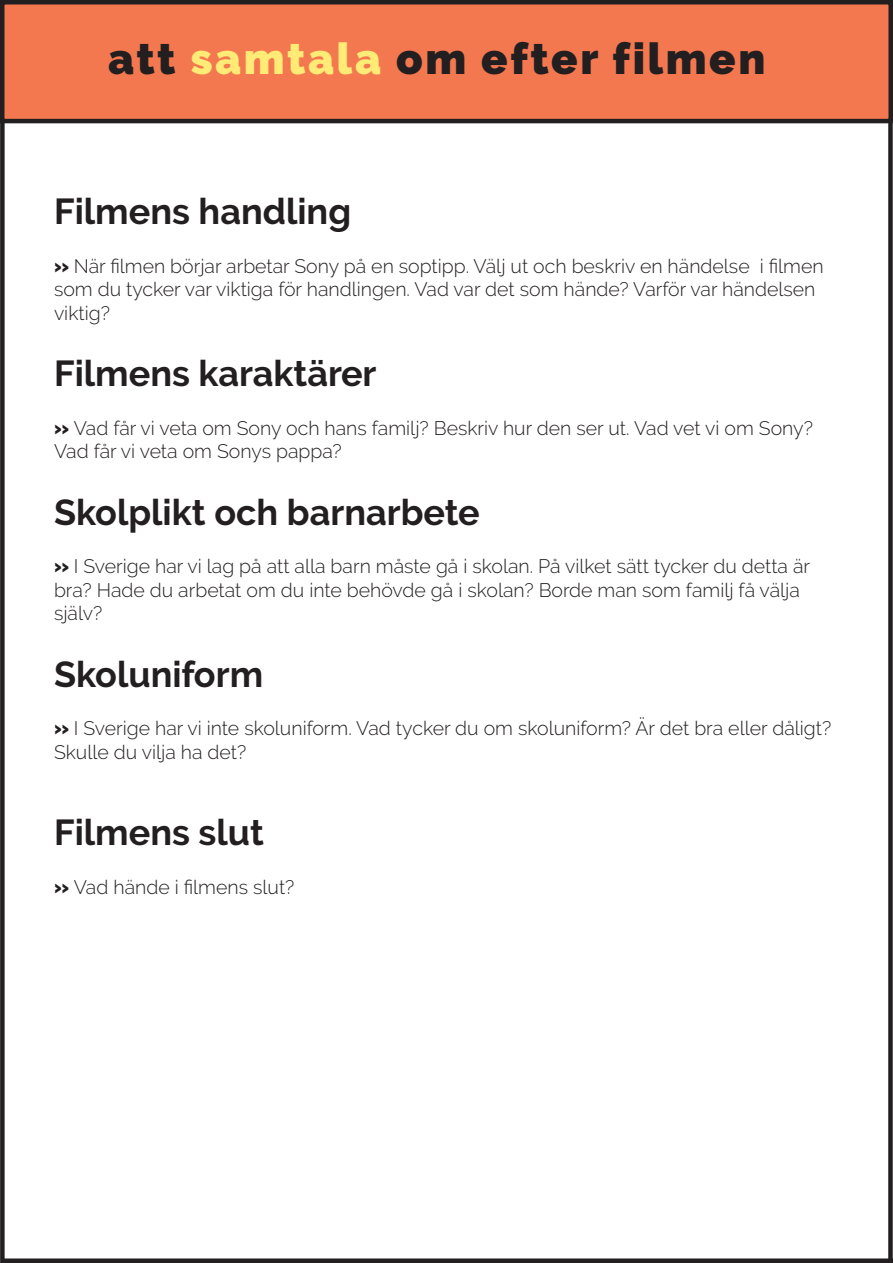
<style>
.page{position:relative;width:893px;height:1263px;background:#fff}
.page>*{position:absolute;margin:0;border:0;box-sizing:border-box;transform-origin:0 0}
.t1{font:900 43.5px "Raleway";letter-spacing:.06em;color:#231f20}
.t2{font:700 36px "Raleway";color:#231f20}
.t3{font:300 19.5px/23.4px "Raleway";color:#231f20}
.s1{color:#ffeb76}
.s2{font-weight:900;font-size:21px}
</style>
<div class="page">
<div style="left:2px;top:2px;width:889px;height:119px;background:#f4784f"></div>
<div style="left:0;top:0;width:893px;height:123px;border:4px solid #231f20"></div>
<div style="left:0;top:119px;width:5px;height:1144px;background:#231f20"></div>
<div style="left:888px;top:119px;width:5px;height:1144px;background:#231f20"></div>
<div style="left:2px;top:1258px;width:891px;height:5px;background:#231f20"></div>
<p class="t1" style="left:108px;top:34px;width:659px">att <span class="s1">samtala</span> om efter filmen</p>
<p class="t2" style="left:54px;top:191px;width:299px">Filmens handling</p>
<p class="t3" style="left:54px;top:254px;width:771px"><span class="s2">»</span> När filmen börjar arbetar Sony på en soptipp. Välj ut och beskriv en händelse i filmen som du tycker var viktiga för handlingen. Vad var det som hände? Varför var händelsen viktig?</p>
<p class="t2" style="left:54px;top:353px;width:324px">Filmens karaktärer</p>
<p class="t3" style="left:54px;top:416px;width:760px"><span class="s2">»</span> Vad får vi veta om Sony och hans familj? Beskriv hur den ser ut. Vad vet vi om Sony?<br>Vad får vi veta om Sonys pappa?</p>
<p class="t2" style="left:54px;top:492px;width:427px">Skolplikt och barnarbete</p>
<p class="t3" style="left:54px;top:555px;width:758px"><span class="s2">»</span> I Sverige har vi lag på att alla barn måste gå i skolan. På vilket sätt tycker du detta är bra? Hade du arbetat om du inte behövde gå i skolan? Borde man som familj få välja själv?</p>
<p class="t2" style="left:54px;top:654px;width:211px">Skoluniform</p>
<p class="t3" style="left:54px;top:717px;width:779px"><span class="s2">»</span> I Sverige har vi inte skoluniform. Vad tycker du om skoluniform? Är det bra eller dåligt?<br>Skulle du vilja ha det?</p>
<p class="t2" style="left:54px;top:812px;width:211px">Filmens slut</p>
<p class="t3" style="left:54px;top:875px;width:242px"><span class="s2">»</span> Vad hände i filmens slut?</p>
</div>
